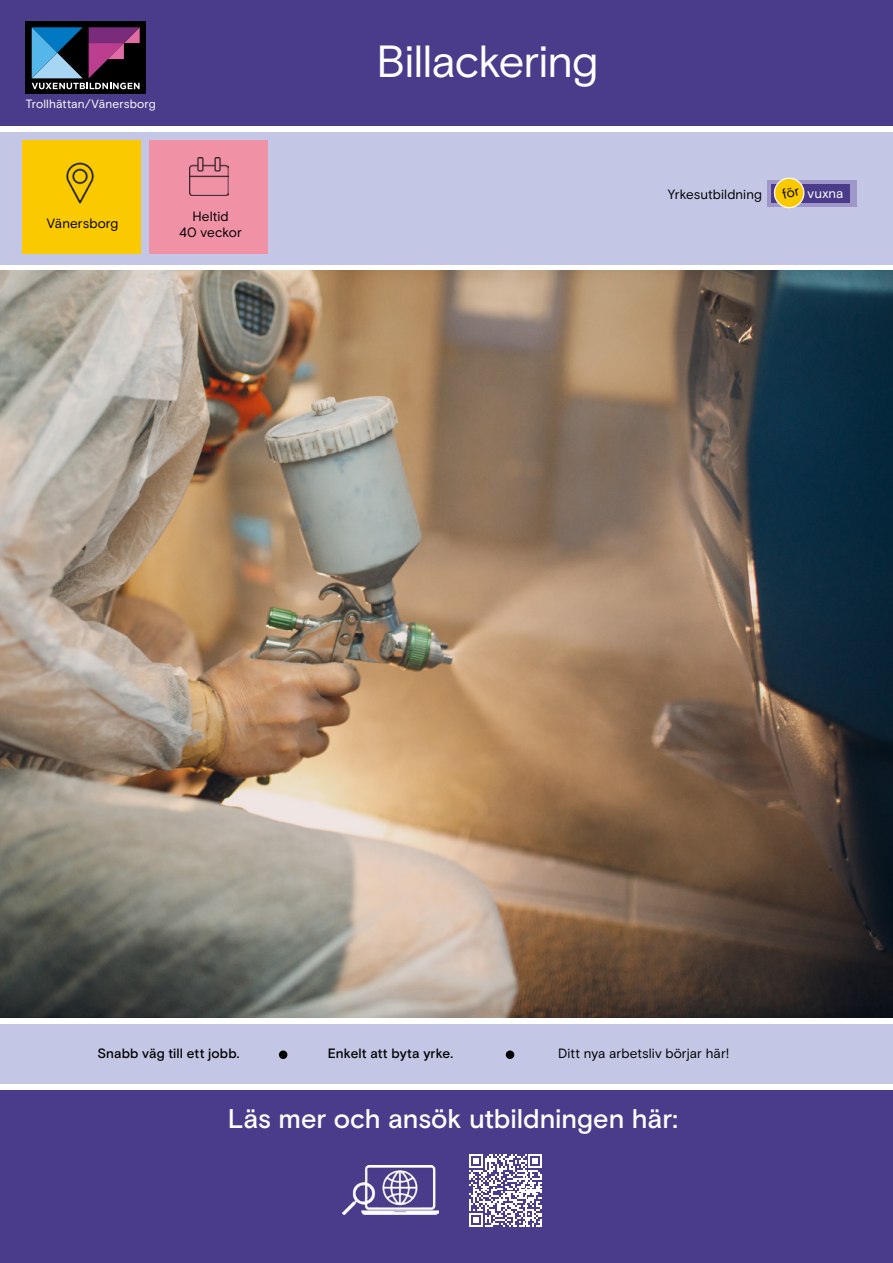
<style>
.page{position:relative;width:893px;height:1263px;background:#fff}
.page>*{position:absolute;margin:0;border:0;box-sizing:border-box;transform-origin:0 0}
.t1{font:45px "Basis Grotesque";letter-spacing:-.02em;color:#fff}
.t2{font:500 27px "Basis Grotesque";letter-spacing:-.005em;color:#fff}
.t3{font:13.5px/16.2px "Basis Grotesque";letter-spacing:.005em;color:#000;text-align:center}
.t4{font:500 13.5px "Basis Grotesque";letter-spacing:.01em;color:#000}
.t5{font:13.5px "Basis Grotesque";letter-spacing:.015em;color:#fff}
.t6{font:12px "Basis Grotesque";letter-spacing:.01em;color:#fff}
</style>
<div class="page">
<div style="left:0;top:1090px;width:893px;height:173px;background:#4b3b8b"></div>
<img style="left:0;top:270px;width:893px;height:747px">
<div style="left:0;top:0;width:893px;height:125px;background:#4b3b8b"></div>
<div style="left:0;top:132px;width:893px;height:132px;background:#c3c6e5"></div>
<div style="left:762px;top:180px;width:95px;height:27px;background:#a097c9"></div>
<div style="left:665px;top:180px;width:101px;height:27px;background:#c3c6e5"></div>
<div style="left:771px;top:184px;width:79px;height:19px;background:#4b3b8b"></div>
<div style="left:149px;top:140px;width:118px;height:114px;background:#f191a5"></div>
<img style="left:190px;top:158px;width:38px;height:38px">
<div style="left:22px;top:140px;width:118px;height:114px;background:#fbc900"></div>
<img style="left:66px;top:162px;width:29px;height:42px">
<div style="left:0;top:1024px;width:893px;height:60px;background:#c3c6e5"></div>
<img style="left:343px;top:1165px;width:96px;height:50px">
<svg style="left:469px;top:1154px;width:73px;height:73px"></svg>
<div style="left:26px;top:21px;width:120px;height:72px;background:#000"></div>
<svg style="left:32px;top:27px;width:108px;height:62px"></svg>
<div style="left:279px;top:1050px;width:8px;height:9px;background:#000;border-radius:50%"></div>
<div style="left:506px;top:1050px;width:8px;height:9px;background:#000;border-radius:50%"></div>
<svg style="left:773px;top:177px;width:32px;height:32px"></svg>
<p class="t6" style="left:26px;top:97px;width:131px">Trollhättan/Vänersborg</p>
<p class="t3" style="left:47px;top:215px;width:73px">Vänersborg</p>
<p class="t3" style="left:179px;top:209px;width:64px">Heltid<br>40 veckor</p>
<h1 class="t1" style="left:376px;top:35px;width:224px">Billackering</h1>
<p class="t3" style="left:668px;top:186px;width:96px">Yrkesutbildning</p>
<p class="t5" style="left:808px;top:185px;width:37px">vuxna</p>
<p class="t4" style="left:97px;top:1045px;width:144px">Snabb väg till ett jobb.</p>
<p class="t4" style="left:328px;top:1045px;width:127px">Enkelt att byta yrke.</p>
<p class="t3" style="left:558px;top:1045px;width:173px">Ditt nya arbetsliv börjar här!</p>
<h2 class="t2" style="left:228px;top:1103px;width:452px">Läs mer och ansök utbildningen här:</h2>
</div>
